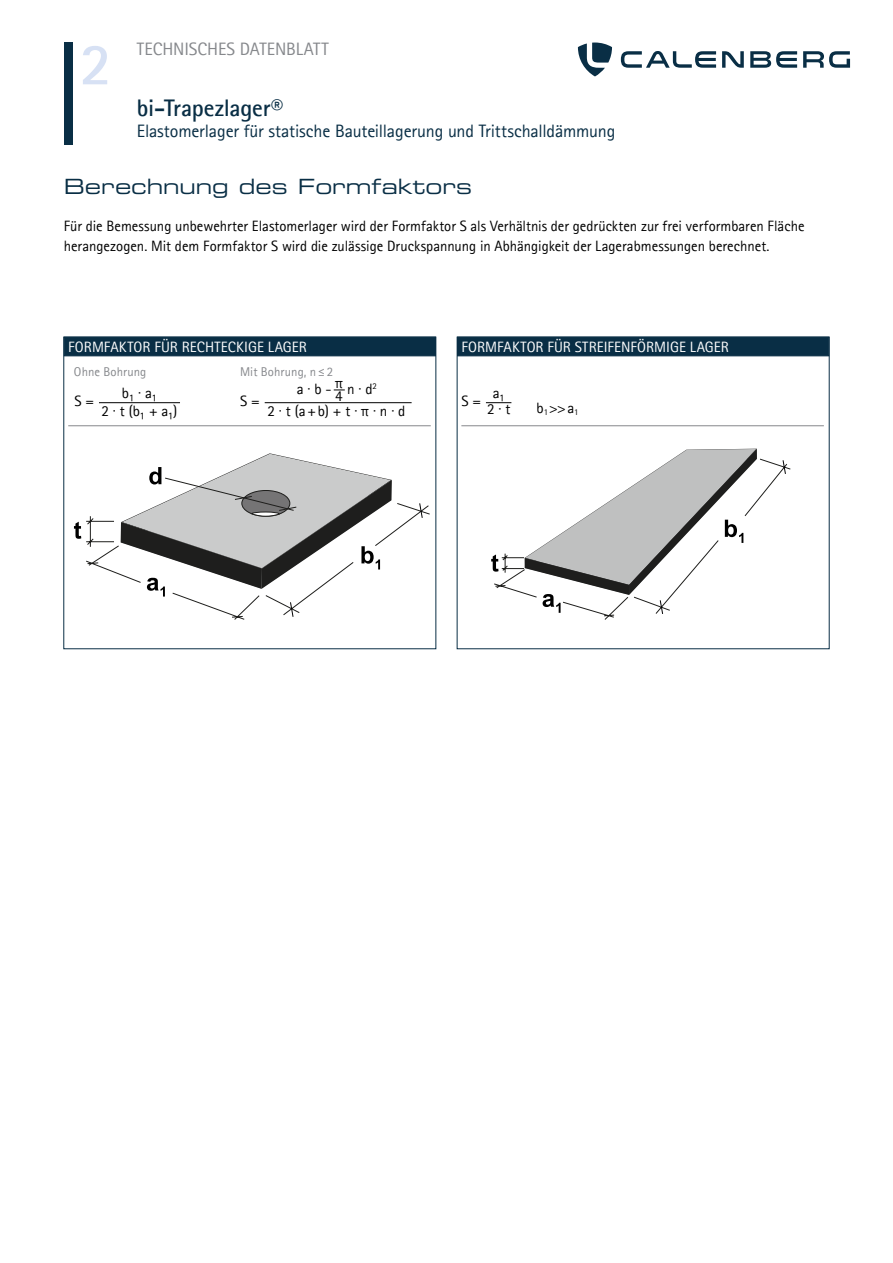
<style>
.page{position:relative;width:893px;height:1263px;background:#fff}
.page>*{position:absolute;margin:0;border:0;box-sizing:border-box;transform-origin:0 0}
.t1{font:700 59.55px "Rotis Sans Serif Pro";color:#d7e1f4}
.t2{font:700 24px "Rotis Sans Serif Pro";letter-spacing:-.01em;color:#092e45}
.t3{font:21px "Eurostile LT Pro Ex 2";color:#092e45}
.t4{font:18px "Rotis Sans Serif Pro";letter-spacing:-.01em;color:#092e45}
.t5{font:18px "Rotis Sans Serif Pro";letter-spacing:-.01em;color:#86888c}
.t6{font:15px/19.5px "Rotis Sans Serif Pro";color:#000}
.t7{font:15px "Rotis Sans Serif Pro";letter-spacing:.005em;color:#fff}
.t8{font:12.75px "Rotis Sans Serif Pro";letter-spacing:.005em;color:#86888c}
.t9{font:8.7px "Rotis Sans Serif Pro";color:#000}
</style>
<div class="page">
<div style="left:64px;top:43px;width:8px;height:102px;background:#092e45"></div>
<svg style="left:621px;top:51px;width:229px;height:17px"></svg>
<svg style="left:578px;top:43px;width:34px;height:33px"></svg>
<div style="left:64px;top:337px;width:372px;height:19px;background:#092e45;border:1px solid #092e45"></div>
<div style="left:457px;top:337px;width:372px;height:19px;background:#092e45;border:1px solid #092e45"></div>
<svg style="left:486px;top:402px;width:25px;height:1px"></svg>
<hr style="left:99px;top:402px;width:81px;height:1px;background:#000">
<div style="left:63px;top:337px;width:373px;height:312px;border:1px solid #092e45"></div>
<div style="left:457px;top:337px;width:373px;height:312px;border:1px solid #092e45"></div>
<hr style="left:68px;top:425px;width:363px;height:1px;background:#86888c">
<svg style="left:74px;top:453px;width:356px;height:167px"></svg>
<hr style="left:461px;top:425px;width:363px;height:1px;background:#86888c">
<svg style="left:491px;top:449px;width:300px;height:171px"></svg>
<hr style="left:265px;top:402px;width:147px;height:1px;background:#000">
<h1 class="t1" style="left:80px;top:26px;width:34px">2</h1>
<p class="t5" style="left:137px;top:38px;width:193px">TECHNISCHES DATENBLATT</p>
<h2 class="t2" style="left:137px;top:92px;width:148px">bi-Trapezlager®</h2>
<p class="t4" style="left:137px;top:121px;width:480px">Elastomerlager für statische Bauteillagerung und Trittschalldämmung</p>
<h3 class="t3" style="left:64px;top:172px;width:410px">Berechnung des Formfaktors</h3>
<p class="t6" style="left:64px;top:216px;width:742px">Für die Bemessung unbewehrter Elastomerlager wird der Formfaktor S als Verhältnis der gedrückten zur frei verformbaren Fläche herangezogen. Mit dem Formfaktor S wird die zulässige Druckspannung in Abhängigkeit der Lagerabmessungen berechnet.</p>
<p class="t7" style="left:68px;top:338px;width:240px">FORMFAKTOR FÜR RECHTECKIGE LAGER</p>
<p class="t7" style="left:461px;top:338px;width:269px">FORMFAKTOR FÜR STREIFENFÖRMIGE LAGER</p>
<p class="t8" style="left:74px;top:364px;width:74px">Ohne Bohrung</p>
<p class="t6" style="left:461px;top:391px;width:21px">S =</p>
<p class="t6" style="left:487px;top:399px;width:25px">2 ∙ t</p>
<p class="t8" style="left:240px;top:364px;width:94px">Mit Bohrung, n≤2</p>
<p class="t6" style="left:240px;top:391px;width:21px">S =</p>
<p class="t6" style="left:268px;top:401px;width:139px">2 ∙ t (a+b) + t ∙ π ∙ n ∙ d</p>
<p class="t6" style="left:335px;top:373px;width:9px">π</p>
<p class="t9" style="left:373px;top:381px;width:6px">2</p>
<p class="t6" style="left:335px;top:386px;width:9px">4</p>
<p class="t6" style="left:297px;top:379px;width:77px">a ∙ b - n ∙ d</p>
<p class="t6" style="left:122px;top:383px;width:37px">b₁ ∙ a₁</p>
<p class="t6" style="left:493px;top:383px;width:13px">a₁</p>
<p class="t6" style="left:74px;top:391px;width:21px">S =</p>
<p class="t6" style="left:537px;top:398px;width:44px">b<sub>1</sub>&gt;&gt;a<sub>1</sub></p>
<p class="t6" style="left:102px;top:401px;width:77px">2 ∙ t (b₁ + a₁)</p>
</div>
